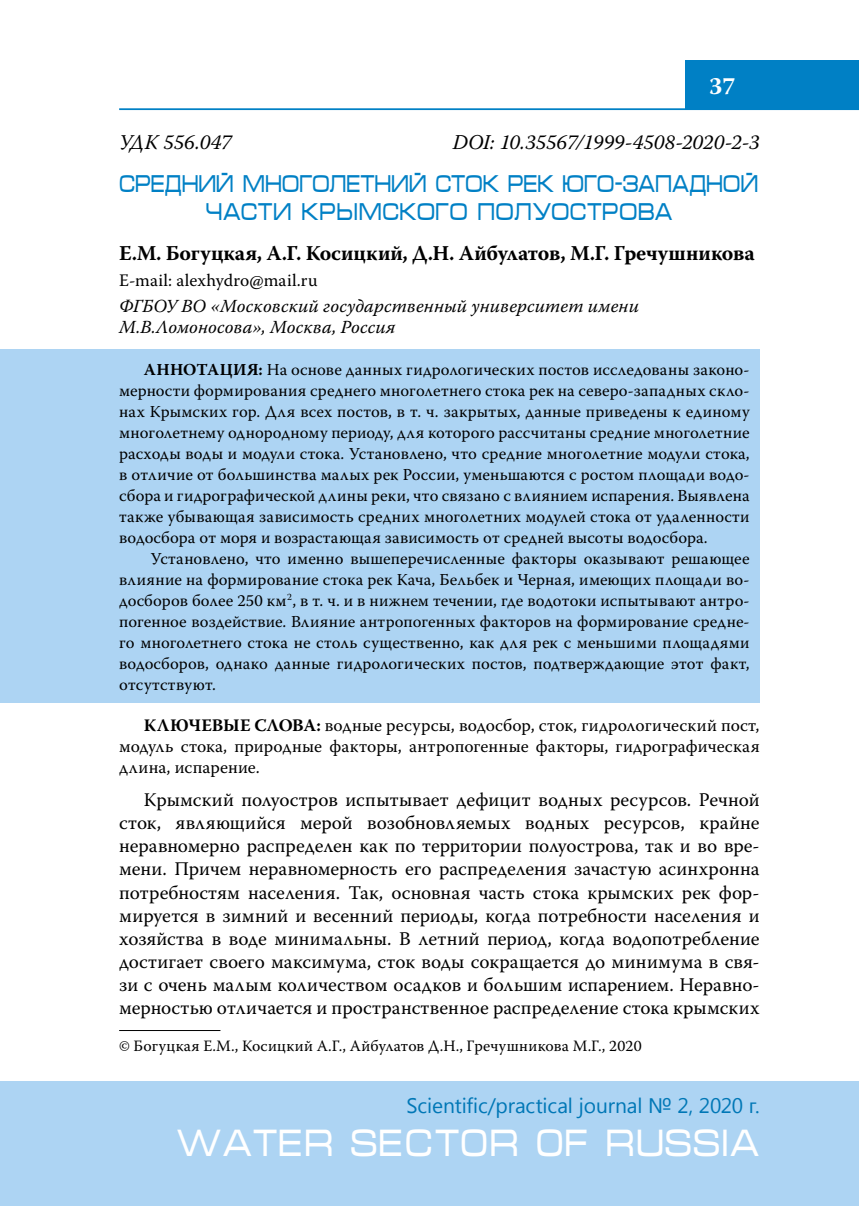
<style>
.page{position:relative;width:859px;height:1206px;background:#fff}
.page>*{position:absolute;margin:0;border:0;box-sizing:border-box;transform-origin:0 0}
.t1{font:38.5px "Micra C";color:#fff;scale:.83 1}
.t2{font:24.5px "Micra";letter-spacing:-.05em;color:#0080c5;scale:.76 1}
.t3{font:24.5px "Micra";letter-spacing:-.025em;color:#0080c5;scale:.79 1}
.t4{font:700 24.5px "Warnock Pro";color:#fff}
.t5{font:700 21px "Warnock Pro";letter-spacing:-.005em;color:#000}
.t6{font:italic 21px "Warnock Pro";letter-spacing:-.01em;color:#000}
.t7{font:21px "Segoe UI";letter-spacing:-.005em;color:#0077b6}
.t8{font:19.25px/23.1px "Warnock Pro";letter-spacing:.005em;color:#000;text-align:justify}
.t9{font:italic 18.38px/21px "Warnock Pro";letter-spacing:.005em;color:#000}
.t10{font:17.5px/21px "Warnock Pro";letter-spacing:.01em;color:#000;text-align:justify}
.t11{font:16.62px/21px "Warnock Pro";letter-spacing:.01em;color:#000;text-align:justify}
.t12{font:15.75px "Warnock Pro";letter-spacing:.015em;color:#000}
.s1{font-weight:700}
</style>
<div class="page">
<hr style="left:119px;top:108px;width:739px;height:2px;background:#0080c5">
<div style="left:685px;top:60px;width:173px;height:50px;background:#0080c5"></div>
<div style="left:0;top:1081px;width:858px;height:124px;background:#add4f3"></div>
<div style="left:0;top:349px;width:759px;height:353px;background:#add4f3"></div>
<hr style="left:119px;top:1030px;width:101px;height:1px;background:#000">
<h2 class="t4" style="left:708px;top:71px;width:28px">37</h2>
<p class="t6" style="left:119px;top:130px;width:114px">УДК 556.047</p>
<p class="t6" style="left:452px;top:130px;width:308px">DOI: 10.35567/1999-4508-2020-2-3</p>
<h2 class="t2" style="left:119px;top:171px;width:706px">СРЕДНИЙ М НОГОЛЕТНИЙ СТОК РЕК ЮГО-ЗАПА</h2>
<h2 class="t2" style="left:689px;top:171px;width:94px">ДНОЙ</h2>
<h2 class="t3" style="left:205px;top:199px;width:591px">ЧАСТИ КРЫМ СКОГО П ОЛУОСТРОВА</h2>
<p class="t5" style="left:119px;top:240px;width:636px">Е.М. Богуцкая, А.Г. Косицкий, Д.Н. Айбулатов, М.Г. Гречушникова</p>
<p class="t10" style="left:119px;top:269px;width:200px">Е-mail: alexhydro@mail.ru</p>
<p class="t9" style="left:119px;top:295px;width:521px">ФГБОУ ВО «Московский государственный университет имени<br>М.В.Ломоносова», Москва, Россия</p>
<p class="t11" style="left:119px;top:358px;width:632px;text-indent:25px"><span class="s1">АННОТАЦИЯ:</span> На основе данных гидрологических постов исследованы законо&shy;мерности формирования среднего многолетнего стока рек на северо-западных скло&shy;нах Крымских гор. Для всех постов, в т. ч. закрытых, данные приведены к единому многолетнему однородному периоду, для которого рассчитаны средние многолетние расходы воды и модули стока. Установлено, что средние многолетние модули стока, в отличие от большинства малых рек России, уменьшаются с ростом площади водо&shy;сбора и гидрографической длины реки, что связано с влиянием испарения. Выявлена также убывающая зависимость средних многолетних модулей стока от удаленности водосбора от моря и возрастающая зависимость от средней высоты водосбора.</p>
<p class="t11" style="left:119px;top:547px;width:632px;text-indent:32px">Установлено, что именно вышеперечисленные факторы оказывают решающее влияние на формирование стока рек Кача, Бельбек и Черная, имеющих площади во&shy;досборов более 250 км<sup>2</sup>, в т. ч. и в нижнем течении, где водотоки испытывают антро&shy;погенное воздействие. Влияние антропогенных факторов на формирование средне&shy;го многолетнего стока не столь существенно, как для рек с меньшими площадями водосборов, однако данные гидрологических постов, подтверждающие этот факт, отсутствуют.</p>
<p class="t10" style="left:119px;top:714px;width:641px;text-indent:25px"><span class="s1">КЛЮЧЕВЫЕ СЛОВА:</span> водные ресурсы, водосбор, сток, гидрологический пост, модуль стока, природные факторы, антропогенные факторы, гидрографическая длина, испарение.</p>
<p class="t8" style="left:119px;top:788px;width:641px;text-indent:25px">Крымский полуостров испытывает дефицит водных ресурсов. Речной сток, являющийся мерой возобновляемых водных ресурсов, крайне неравномерно распределен как по территории полуострова, так и во вре&shy;мени. Причем неравномерность его распределения зачастую асинхронна потребностям населения. Так, основная часть стока крымских рек фор&shy;мируется в зимний и весенний периоды, когда потребности населения и хозяйства в воде минимальны. В летний период, когда водопотребление достигает своего максимума, сток воды сокращается до минимума в свя&shy;зи с очень малым количеством осадков и большим испарением. Неравно&shy;мерностью отличается и пространственное распределение стока крымских</p>
<p class="t12" style="left:119px;top:1036px;width:524px">© Богуцкая Е.М., Косицкий А.Г., Айбулатов Д.Н., Гречушникова М.Г., 2020</p>
<p class="t7" style="left:406px;top:1090px;width:354px">scientific/practical journal № 2, 2020 г.</p>
<h1 class="t1" style="left:175px;top:1126px;width:705px">WATER SECTOR OF RUSSIA</h1>
</div>
